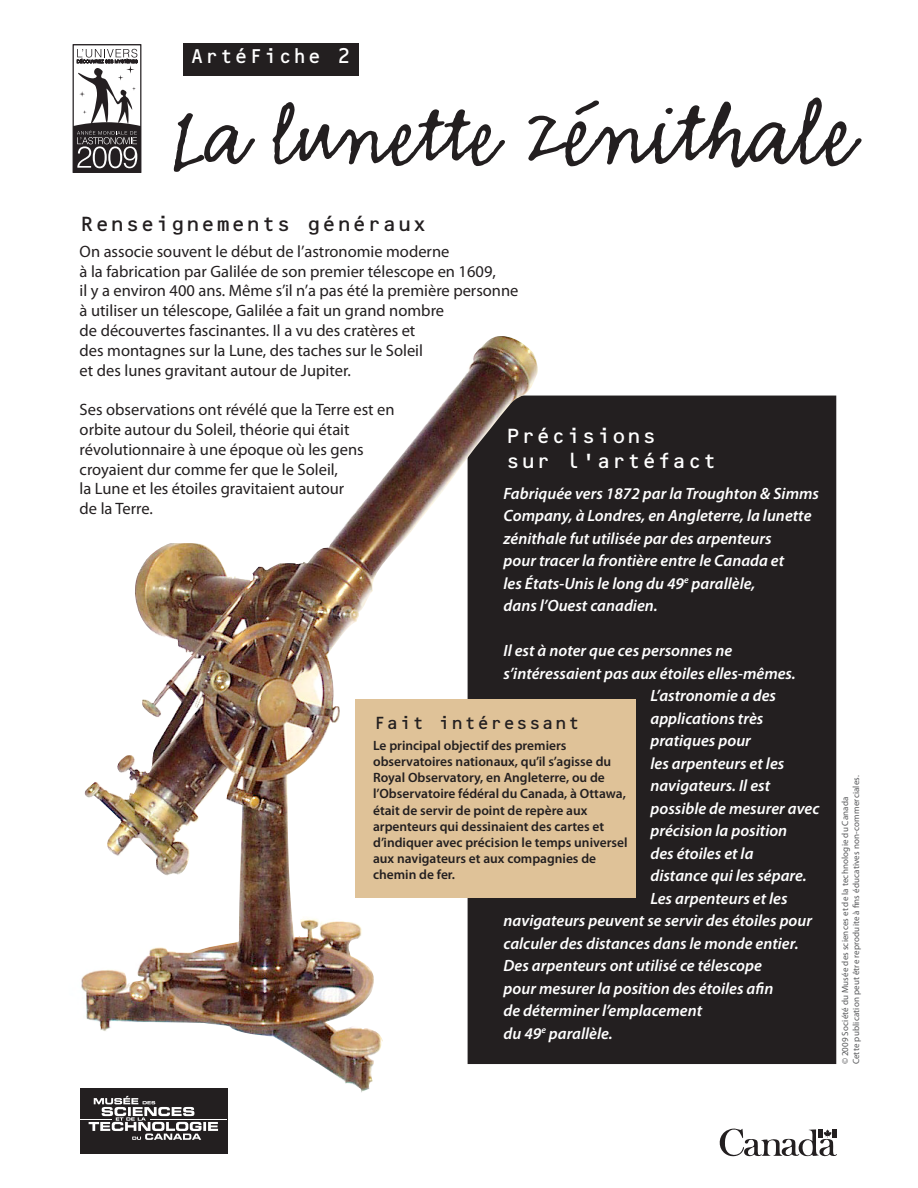
<style>
.page{position:relative;width:918px;height:1188px;background:#fff}
.page>*{position:absolute;margin:0;border:0;box-sizing:border-box;transform-origin:0 0}
.t1{font:93.45px "Emmascript MVB Std";color:#231f20}
.t2{font:21px "OCRB Std";color:#fff}
.t3{font:21px "OCRB Std";color:#231f20}
.t4{font:20.4px "OCRB Std";color:#fff}
.t5{font:18px "OCRB Std";color:#231f20}
.t6{font:16.5px "Myriad Pro";color:#231f20}
.t7{font:italic 600 16.35px/22.5px "Myriad Pro";color:#fff}
.t8{font:600 13.5px/16.2px "Myriad Pro";color:#231f20}
.t9{font:9px "Myriad Pro";letter-spacing:.02em;color:#57585a}
.s1{font-size:100.65px}
</style>
<div class="page">
<div style="left:469px;top:397px;width:366px;height:666px;background:#231f20"></div>
<div style="left:468px;top:396px;width:368px;height:668px;border:3px solid #231f20"></div>
<div style="left:355px;top:700px;width:281px;height:198px;background:#dfc298"></div>
<svg style="left:719px;top:1128px;width:118px;height:29px"></svg>
<div style="left:80px;top:1088px;width:147px;height:65px;background:#231f20"></div>
<svg style="left:89px;top:1096px;width:129px;height:44px"></svg>
<hr style="left:80px;top:1119px;width:32px;height:1px;background:#fff">
<hr style="left:150px;top:1119px;width:77px;height:1px;background:#fff">
<div style="left:184px;top:43px;width:175px;height:32px;background:#231f20"></div>
<svg style="left:75px;top:49px;width:64px;height:122px"></svg>
<div style="left:73px;top:45px;width:68px;height:128px;border:1px solid #241f21"></div>
<img style="left:81px;top:336px;width:417px;height:756px">
<p class="t4" style="left:190px;top:45px;width:163px">ArtéFiche 2</p>
<p class="t1" style="left:173px;top:84px;width:685px">La lunette <span class="s1">zénithale</span></p>
<p class="t3" style="left:80px;top:212px;width:349px">Renseignements généraux</p>
<p class="t6" style="left:80px;top:241px;width:371px">On associe souvent le début de l’astronomie moderne</p>
<p class="t6" style="left:80px;top:261px;width:418px">à la fabrication par Galilée de son premier télescope en 1609,</p>
<p class="t6" style="left:80px;top:281px;width:440px">il y a environ 400 ans. Même s’il n’a pas été la première personne</p>
<p class="t6" style="left:80px;top:300px;width:366px">à utiliser un télescope, Galilée a fait un grand nombre</p>
<p class="t6" style="left:80px;top:320px;width:337px">de découvertes fascinantes. Il a vu des cratères et</p>
<p class="t6" style="left:80px;top:340px;width:345px">des montagnes sur la Lune, des taches sur le Soleil</p>
<p class="t6" style="left:80px;top:360px;width:273px">et des lunes gravitant autour de Jupiter.</p>
<p class="t6" style="left:80px;top:399px;width:316px">Ses observations ont révélé que la Terre est en</p>
<p class="t6" style="left:80px;top:419px;width:271px">orbite autour du Soleil, théorie qui était</p>
<p class="t6" style="left:80px;top:439px;width:286px">révolutionnaire à une époque où les gens</p>
<p class="t6" style="left:80px;top:459px;width:260px">croyaient dur comme fer que le Soleil,</p>
<p class="t6" style="left:80px;top:479px;width:266px">la Lune et les étoiles gravitaient autour</p>
<p class="t6" style="left:80px;top:498px;width:75px">de la Terre.</p>
<p class="t2" style="left:506px;top:424px;width:153px">Précisions</p>
<p class="t2" style="left:506px;top:449px;width:213px">sur l’artéfact</p>
<p class="t7" style="left:504px;top:481px;width:317px">Fabriquée vers 1872 par la Troughton &amp; Simms<br>Company, à Londres, en Angleterre, la lunette zénithale fut utilisée par des arpenteurs</p>
<p class="t7" style="left:504px;top:549px;width:282px">pour tracer la frontière entre le Canada et</p>
<p class="t7" style="left:504px;top:571px;width:253px">les États-Unis le long du 49<sup>e</sup> parallèle,</p>
<p class="t7" style="left:504px;top:594px;width:156px">dans l’Ouest canadien.</p>
<p class="t7" style="left:504px;top:639px;width:230px">Il est à noter que ces personnes ne</p>
<p class="t7" style="left:650px;top:661px;width:147px;text-indent:-147px">s’intéressaient pas aux étoiles elles-mêmes.<br>L’astronomie a des applications très pratiques pour</p>
<p class="t7" style="left:650px;top:751px;width:171px">les arpenteurs et les navigateurs. Il est possible de mesurer avec précision la position</p>
<p class="t7" style="left:650px;top:841px;width:105px">des étoiles et la</p>
<p class="t7" style="left:650px;top:864px;width:158px">distance qui les sépare.</p>
<p class="t7" style="left:650px;top:887px;width:139px">Les arpenteurs et les</p>
<p class="t7" style="left:504px;top:909px;width:310px">navigateurs peuvent se servir des étoiles pour</p>
<p class="t7" style="left:504px;top:932px;width:297px">calculer des distances dans le monde entier.</p>
<p class="t7" style="left:504px;top:954px;width:260px">Des arpenteurs ont utilisé ce télescope</p>
<p class="t7" style="left:504px;top:977px;width:271px">pour mesurer la position des étoiles afin</p>
<p class="t7" style="left:504px;top:999px;width:200px">de déterminer l’emplacement</p>
<p class="t7" style="left:504px;top:1021px;width:111px">du 49<sup>e</sup> parallèle.</p>
<p class="t5" style="left:373px;top:712px;width:209px">Fait intéressant</p>
<p class="t8" style="left:373px;top:737px;width:256px">Le principal objectif des premiers observatoires nationaux, qu’il s’agisse du Royal Observatory, en Angleterre, ou de l’Observatoire fédéral du Canada, à Ottawa, était de servir de point de repère aux arpenteurs qui dessinaient des cartes et d’indiquer avec précision le temps universel aux navigateurs et aux compagnies de chemin de fer.</p>
<p class="t9" style="left:850px;top:1064px;width:291px;rotate:-90deg">Cette publication peut être reproduite à fins éducatives non-commerciales.</p>
<p class="t9" style="left:840px;top:1064px;width:269px;rotate:-90deg">© 2009 Société du Musée des sciences et de la technologie du Canada</p>
</div>
